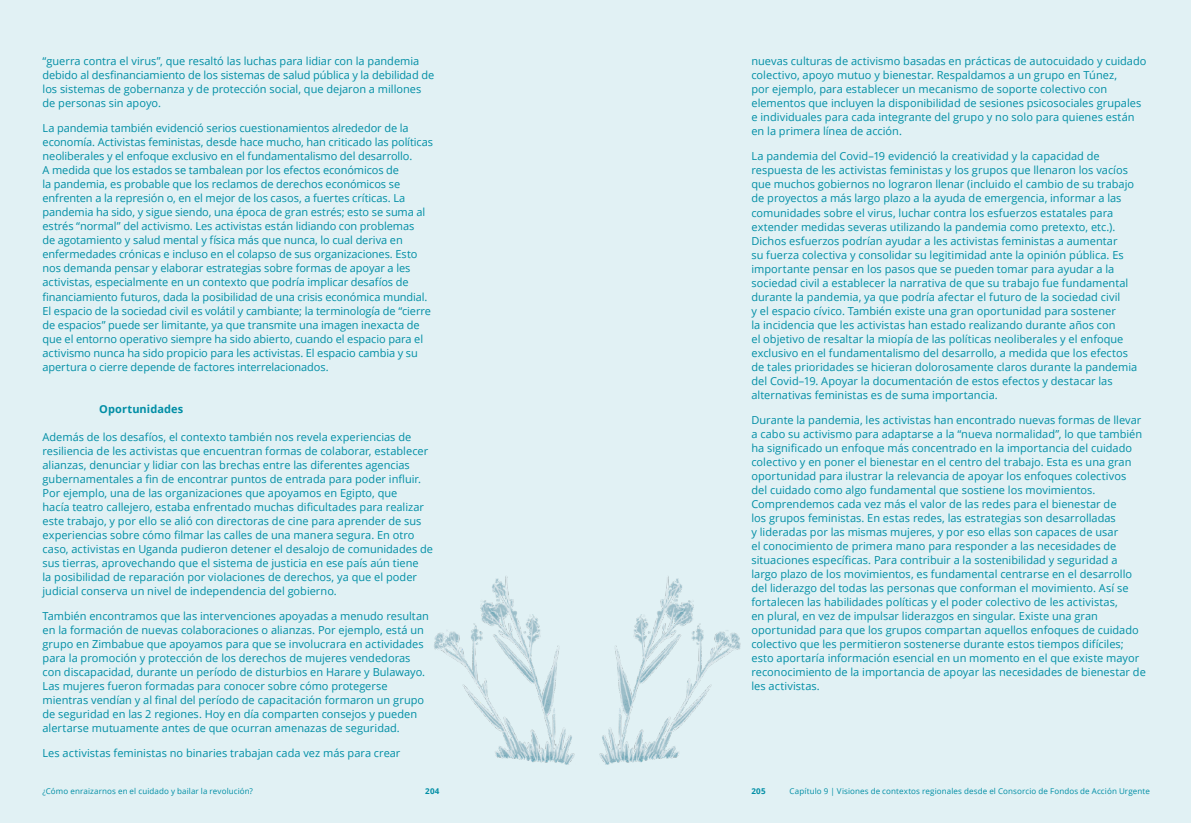
<style>
.page{position:relative;width:1191px;height:823px;background:#fff}
.page>*{position:absolute;margin:0;border:0;box-sizing:border-box;transform-origin:0 0}
.t1{font:11px/14px "Open Sans";color:#008ea5}
.t2{font:700 11px "Open Sans";letter-spacing:.01em;color:#008ea5}
.t3{font:8px "Open Sans";letter-spacing:.015em;color:#008ea5}
.t4{font:700 8px "Open Sans";letter-spacing:.035em;color:#008ea5}
</style>
<div class="page">
<div style="left:0;top:0;width:1191px;height:822px;background:#e1f1f4"></div>
<img style="left:434px;top:576px;width:141px;height:189px">
<img style="left:599px;top:576px;width:142px;height:189px">
<p class="t1" style="left:43px;top:54px;width:393px">“guerra contra el virus”, que resaltó las luchas para lidiar con la pandemia debido al desfinanciamiento de los sistemas de salud pública y la debilidad de los sistemas de gobernanza y de protección social, que dejaron a millones de personas sin apoyo.</p>
<p class="t1" style="left:43px;top:121px;width:392px">La pandemia también evidenció serios cuestionamientos alrededor de la economía. Activistas feministas, desde hace mucho, han criticado las políticas neoliberales y el enfoque exclusivo en el fundamentalismo del desarrollo.<br>A medida que los estados se tambalean por los efectos económicos de<br>la pandemia, es probable que los reclamos de derechos económicos se enfrenten a la represión o, en el mejor de los casos, a fuertes críticas. La pandemia ha sido, y sigue siendo, una época de gran estrés; esto se suma al estrés “normal” del activismo. Les activistas están lidiando con problemas<br>de agotamiento y salud mental y física más que nunca, lo cual deriva en enfermedades crónicas e incluso en el colapso de sus organizaciones. Esto nos demanda pensar y elaborar estrategias sobre formas de apoyar a les activistas, especialmente en un contexto que podría implicar desafíos de financiamiento futuros, dada la posibilidad de una crisis económica mundial.<br>El espacio de la sociedad civil es volátil y cambiante; la terminología de “cierre de espacios” puede ser limitante, ya que transmite una imagen inexacta de que el entorno operativo siempre ha sido abierto, cuando el espacio para el activismo nunca ha sido propicio para les activistas. El espacio cambia y su apertura o cierre depende de factores interrelacionados.</p>
<p class="t2" style="left:99px;top:401px;width:86px">Oportunidades</p>
<p class="t1" style="left:43px;top:429px;width:392px">Además de los desafíos, el contexto también nos revela experiencias de resiliencia de les activistas que encuentran formas de colaborar, establecer alianzas, denunciar y lidiar con las brechas entre las diferentes agencias gubernamentales a fin de encontrar puntos de entrada para poder influir.<br>Por ejemplo, una de las organizaciones que apoyamos en Egipto, que<br>hacía teatro callejero, estaba enfrentado muchas dificultades para realizar este trabajo, y por ello se alió con directoras de cine para aprender de sus experiencias sobre cómo filmar las calles de una manera segura. En otro caso, activistas en Uganda pudieron detener el desalojo de comunidades de sus tierras, aprovechando que el sistema de justicia en ese país aún tiene<br>la posibilidad de reparación por violaciones de derechos, ya que el poder judicial conserva un nivel de independencia del gobierno.</p>
<p class="t1" style="left:43px;top:608px;width:388px">También encontramos que las intervenciones apoyadas a menudo resultan en la formación de nuevas colaboraciones o alianzas. Por ejemplo, está un grupo en Zimbabue que apoyamos para que se involucrara en actividades para la promoción y protección de los derechos de mujeres vendedoras con discapacidad, durante un período de disturbios en Harare y Bulawayo.<br>Las mujeres fueron formadas para conocer sobre cómo protegerse mientras vendían y al final del período de capacitación formaron un grupo de seguridad en las 2 regiones. Hoy en día comparten consejos y pueden alertarse mutuamente antes de que ocurran amenazas de seguridad.</p>
<p class="t1" style="left:43px;top:745px;width:359px">Les activistas feministas no binaries trabajan cada vez más para crear</p>
<p class="t1" style="left:751px;top:54px;width:396px">nuevas culturas de activismo basadas en prácticas de autocuidado y cuidado colectivo, apoyo mutuo y bienestar. Respaldamos a un grupo en Túnez,<br>por ejemplo, para establecer un mecanismo de soporte colectivo con elementos que incluyen la disponibilidad de sesiones psicosociales grupales e individuales para cada integrante del grupo y no solo para quienes están en la primera línea de acción.</p>
<p class="t1" style="left:751px;top:149px;width:387px">La pandemia del Covid–19 evidenció la creatividad y la capacidad de respuesta de les activistas feministas y los grupos que llenaron los vacíos que muchos gobiernos no lograron llenar (incluido el cambio de su trabajo de proyectos a más largo plazo a la ayuda de emergencia, informar a las comunidades sobre el virus, luchar contra los esfuerzos estatales para extender medidas severas utilizando la pandemia como pretexto, etc.).<br>Dichos esfuerzos podrían ayudar a les activistas feministas a aumentar<br>su fuerza colectiva y consolidar su legitimidad ante la opinión pública. Es importante pensar en los pasos que se pueden tomar para ayudar a la sociedad civil a establecer la narrativa de que su trabajo fue fundamental durante la pandemia, ya que podría afectar el futuro de la sociedad civil<br>y el espacio cívico. También existe una gran oportunidad para sostener<br>la incidencia que les activistas han estado realizando durante años con<br>el objetivo de resaltar la miopía de las políticas neoliberales y el enfoque exclusivo en el fundamentalismo del desarrollo, a medida que los efectos de tales prioridades se hicieran dolorosamente claros durante la pandemia del Covid–19. Apoyar la documentación de estos efectos y destacar las alternativas feministas es de suma importancia.</p>
<p class="t1" style="left:751px;top:412px;width:396px">Durante la pandemia, les activistas han encontrado nuevas formas de llevar a cabo su activismo para adaptarse a la “nueva normalidad”, lo que también ha significado un enfoque más concentrado en la importancia del cuidado colectivo y en poner el bienestar en el centro del trabajo. Esta es una gran oportunidad para ilustrar la relevancia de apoyar los enfoques colectivos<br>del cuidado como algo fundamental que sostiene los movimientos.<br>Comprendemos cada vez más el valor de las redes para el bienestar de<br>los grupos feministas. En estas redes, las estrategias son desarrolladas<br>y lideradas por las mismas mujeres, y por eso ellas son capaces de usar<br>el conocimiento de primera mano para responder a las necesidades de situaciones específicas. Para contribuir a la sostenibilidad y seguridad a largo plazo de los movimientos, es fundamental centrarse en el desarrollo del liderazgo del todas las personas que conforman el movimiento. Así se fortalecen las habilidades políticas y el poder colectivo de les activistas,<br>en plural, en vez de impulsar liderazgos en singular. Existe una gran oportunidad para que los grupos compartan aquellos enfoques de cuidado colectivo que les permitieron sostenerse durante estos tiempos difíciles; esto aportaría información esencial en un momento en el que existe mayor reconocimiento de la importancia de apoyar las necesidades de bienestar de les activistas.</p>
<p class="t3" style="left:43px;top:785px;width:212px">¿Cómo enraizarnos en el cuidado y bailar la revolución?</p>
<p class="t4" style="left:425px;top:784px;width:16px">204</p>
<p class="t4" style="left:751px;top:784px;width:16px">205</p>
<p class="t3" style="left:789px;top:785px;width:362px">Capítulo 9 | Visiones de contextos regionales desde el Consorcio de Fondos de Acción Urgente</p>
</div>
